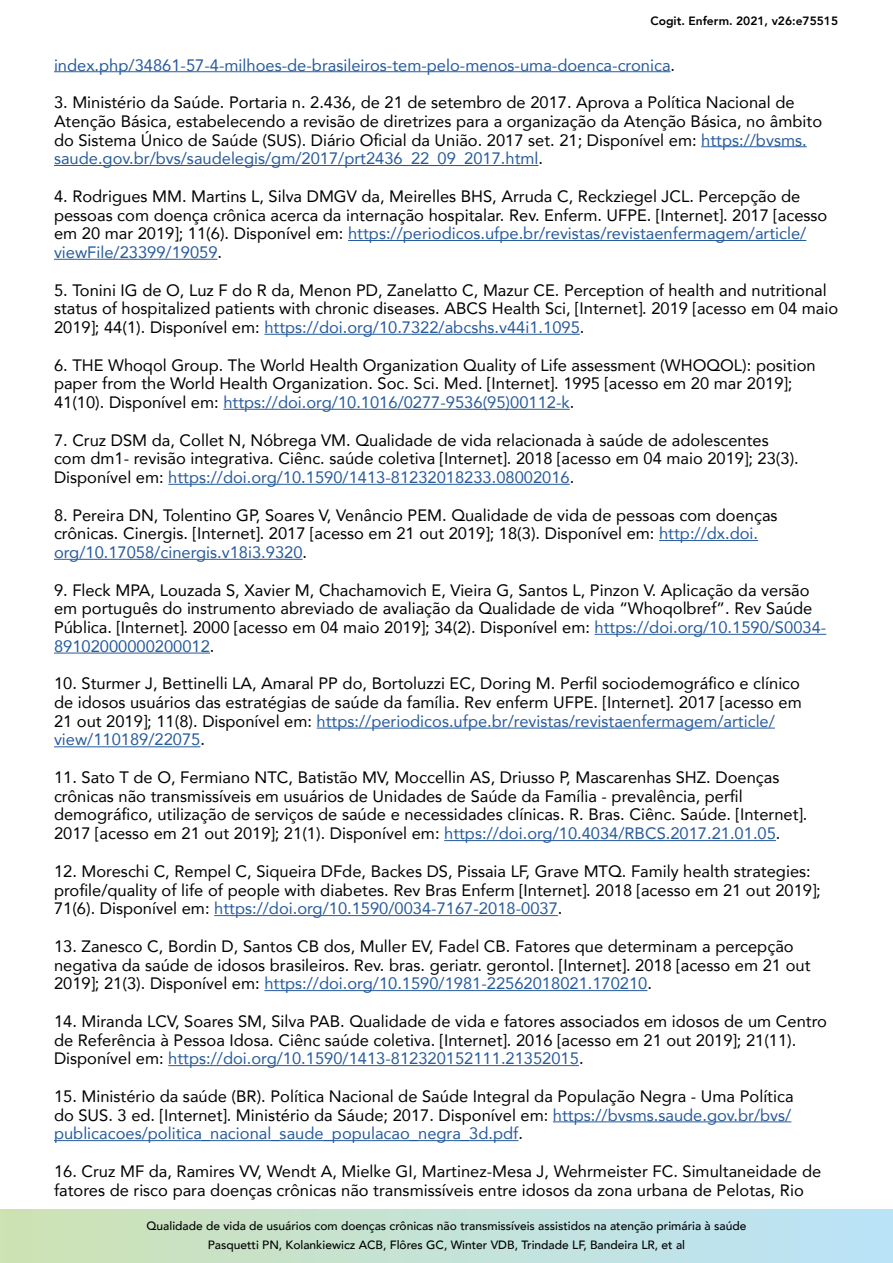
<style>
.page{position:relative;width:893px;height:1263px;background:#fff}
.page>*{position:absolute;margin:0;border:0;box-sizing:border-box;transform-origin:0 0}
.t1{font:16.5px/18.8px "Avenir";color:#000}
.t2{font:16.5px "Avenir";color:#275b9b}
.t3{font:500 12px/18.6px "Avenir";color:#000;text-align:center}
.t4{font:800 12px "Avenir";color:#000}
.s1{color:#000}
.s2{color:#275b9b}
</style>
<div class="page">
<svg style="left:0;top:1209px;width:893px;height:54px"></svg>
<hr style="left:54px;top:71px;width:617px;height:1px;background:#275b9b">
<hr style="left:701px;top:146px;width:106px;height:1px;background:#275b9b">
<hr style="left:54px;top:165px;width:484px;height:1px;background:#275b9b">
<hr style="left:348px;top:240px;width:458px;height:1px;background:#275b9b">
<hr style="left:54px;top:259px;width:164px;height:1px;background:#275b9b">
<hr style="left:264px;top:334px;width:316px;height:1px;background:#275b9b">
<hr style="left:223px;top:409px;width:347px;height:1px;background:#275b9b">
<hr style="left:168px;top:484px;width:402px;height:1px;background:#275b9b">
<hr style="left:659px;top:540px;width:99px;height:1px;background:#275b9b">
<hr style="left:54px;top:559px;width:249px;height:1px;background:#275b9b">
<hr style="left:595px;top:634px;width:231px;height:1px;background:#275b9b">
<hr style="left:54px;top:653px;width:156px;height:1px;background:#275b9b">
<hr style="left:317px;top:728px;width:458px;height:1px;background:#275b9b">
<hr style="left:54px;top:746px;width:146px;height:1px;background:#275b9b">
<hr style="left:444px;top:840px;width:332px;height:1px;background:#275b9b">
<hr style="left:214px;top:915px;width:344px;height:1px;background:#275b9b">
<hr style="left:264px;top:990px;width:383px;height:1px;background:#275b9b">
<hr style="left:168px;top:1065px;width:411px;height:1px;background:#275b9b">
<hr style="left:553px;top:1121px;width:238px;height:1px;background:#275b9b">
<hr style="left:54px;top:1140px;width:464px;height:1px;background:#275b9b">
<p class="t4" style="left:650px;top:12px;width:189px">Cogit. Enferm. 2021, v26:e75515</p>
<p class="t2" style="left:54px;top:52px;width:623px">index.php/34861-57-4-milhoes-de-brasileiros-tem-pelo-menos-uma-doenca-cronica<span class="s1">.</span></p>
<p class="t1" style="left:54px;top:92px;width:770px">3. Ministério da Saúde. Portaria n. 2.436, de 21 de setembro de 2017. Aprova a Política Nacional de Atenção Básica, estabelecendo a revisão de diretrizes para a organização da Atenção Básica, no âmbito do Sistema Único de Saúde (SUS). Diário Oficial da União. 2017 set. 21; Disponível em: <span class="s2">https://bvsms. saude.gov.br/bvs/saudelegis/gm/2017/prt2436_22_09_2017.html</span>.</p>
<p class="t1" style="left:54px;top:186px;width:775px">4. Rodrigues MM. Martins L, Silva DMGV da, Meirelles BHS, Arruda C, Reckziegel JCL. Percepção de pessoas com doença crônica acerca da internação hospitalar. Rev. Enferm. UFPE. [Internet]. 2017 [acesso em 20 mar 2019]; 11(6). Disponível em: <span class="s2">https://periodicos.ufpe.br/revistas/revistaenfermagem/article/ viewFile/23399/19059</span>.</p>
<p class="t1" style="left:54px;top:280px;width:786px">5. Tonini IG de O, Luz F do R da, Menon PD, Zanelatto C, Mazur CE. Perception of health and nutritional status of hospitalized patients with chronic diseases. ABCS Health Sci, [Internet]. 2019 [acesso em 04 maio<br>2019]; 44(1). Disponível em: <span class="s2">https://doi.org/10.7322/abcshs.v44i1.1095</span>.</p>
<p class="t1" style="left:54px;top:355px;width:763px">6. THE Whoqol Group. The World Health Organization Quality of Life assessment (WHOQOL): position paper from the World Health Organization. Soc. Sci. Med. [Internet]. 1995 [acesso em 20 mar 2019];<br>41(10). Disponível em: <span class="s2">https://doi.org/10.1016/0277-9536(95)00112-k</span>.</p>
<p class="t1" style="left:54px;top:430px;width:746px">7. Cruz DSM da, Collet N, Nóbrega VM. Qualidade de vida relacionada à saúde de adolescentes com dm1- revisão integrativa. Ciênc. saúde coletiva [Internet]. 2018 [acesso em 04 maio 2019]; 23(3).<br>Disponível em: <span class="s2">https://doi.org/10.1590/1413-81232018233.08002016</span>.</p>
<p class="t1" style="left:54px;top:505px;width:725px">8. Pereira DN, Tolentino GP, Soares V, Venâncio PEM. Qualidade de vida de pessoas com doenças crônicas. Cinergis. [Internet]. 2017 [acesso em 21 out 2019]; 18(3). Disponível em: <span class="s2">http://dx.doi. org/10.17058/cinergis.v18i3.9320</span>.</p>
<p class="t1" style="left:54px;top:580px;width:774px">9. Fleck MPA, Louzada S, Xavier M, Chachamovich E, Vieira G, Santos L, Pinzon V. Aplicação da versão em português do instrumento abreviado de avaliação da Qualidade de vida “Whoqolbref”. Rev Saúde Pública. [Internet]. 2000 [acesso em 04 maio 2019]; 34(2). Disponível em: <span class="s2">https://doi.org/10.1590/S0034- 89102000000200012</span>.</p>
<p class="t1" style="left:54px;top:674px;width:749px">10. Sturmer J, Bettinelli LA, Amaral PP do, Bortoluzzi EC, Doring M. Perfil sociodemográfico e clínico de idosos usuários das estratégias de saúde da família. Rev enferm UFPE. [Internet]. 2017 [acesso em 21 out 2019]; 11(8). Disponível em: <span class="s2">https://periodicos.ufpe.br/revistas/revistaenfermagem/article/ view/110189/22075</span>.</p>
<p class="t1" style="left:54px;top:767px;width:755px">11. Sato T de O, Fermiano NTC, Batistão MV, Moccellin AS, Driusso P, Mascarenhas SHZ. Doenças crônicas não transmissíveis em usuários de Unidades de Saúde da Família - prevalência, perfil demográfico, utilização de serviços de saúde e necessidades clínicas. R. Bras. Ciênc. Saúde. [Internet].<br>2017 [acesso em 21 out 2019]; 21(1). Disponível em: <span class="s2">https://doi.org/10.4034/RBCS.2017.21.01.05</span>.</p>
<p class="t1" style="left:54px;top:861px;width:768px">12. Moreschi C, Rempel C, Siqueira DFde, Backes DS, Pissaia LF, Grave MTQ. Family health strategies: profile/quality of life of people with diabetes. Rev Bras Enferm [Internet]. 2018 [acesso em 21 out 2019];<br>71(6). Disponível em: <span class="s2">https://doi.org/10.1590/0034-7167-2018-0037</span>.</p>
<p class="t1" style="left:54px;top:936px;width:758px">13. Zanesco C, Bordin D, Santos CB dos, Muller EV, Fadel CB. Fatores que determinam a percepção negativa da saúde de idosos brasileiros. Rev. bras. geriatr. gerontol. [Internet]. 2018 [acesso em 21 out<br>2019]; 21(3). Disponível em: <span class="s2">https://doi.org/10.1590/1981-22562018021.170210</span>.</p>
<p class="t1" style="left:54px;top:1011px;width:774px">14. Miranda LCV, Soares SM, Silva PAB. Qualidade de vida e fatores associados em idosos de um Centro de Referência à Pessoa Idosa. Ciênc saúde coletiva. [Internet]. 2016 [acesso em 21 out 2019]; 21(11).<br>Disponível em: <span class="s2">https://doi.org/10.1590/1413-812320152111.21352015</span>.</p>
<p class="t1" style="left:54px;top:1086px;width:741px">15. Ministério da saúde (BR). Política Nacional de Saúde Integral da População Negra - Uma Política do SUS. 3 ed. [Internet]. Ministério da Sáude; 2017. Disponível em: <span class="s2">https://bvsms.saude.gov.br/bvs/ publicacoes/politica_nacional_saude_populacao_negra_3d.pdf</span>.</p>
<p class="t1" style="left:54px;top:1161px;width:769px">16. Cruz MF da, Ramires VV, Wendt A, Mielke GI, Martinez-Mesa J, Wehrmeister FC. Simultaneidade de fatores de risco para doenças crônicas não transmissíveis entre idosos da zona urbana de Pelotas, Rio</p>
<p class="t3" style="left:147px;top:1216px;width:601px">Qualidade de vida de usuários com doenças crônicas não transmissíveis assistidos na atenção primária à saúde<br>Pasquetti PN, Kolankiewicz ACB, Flôres GC, Winter VDB, Trindade LF, Bandeira LR, et al</p>
</div>
